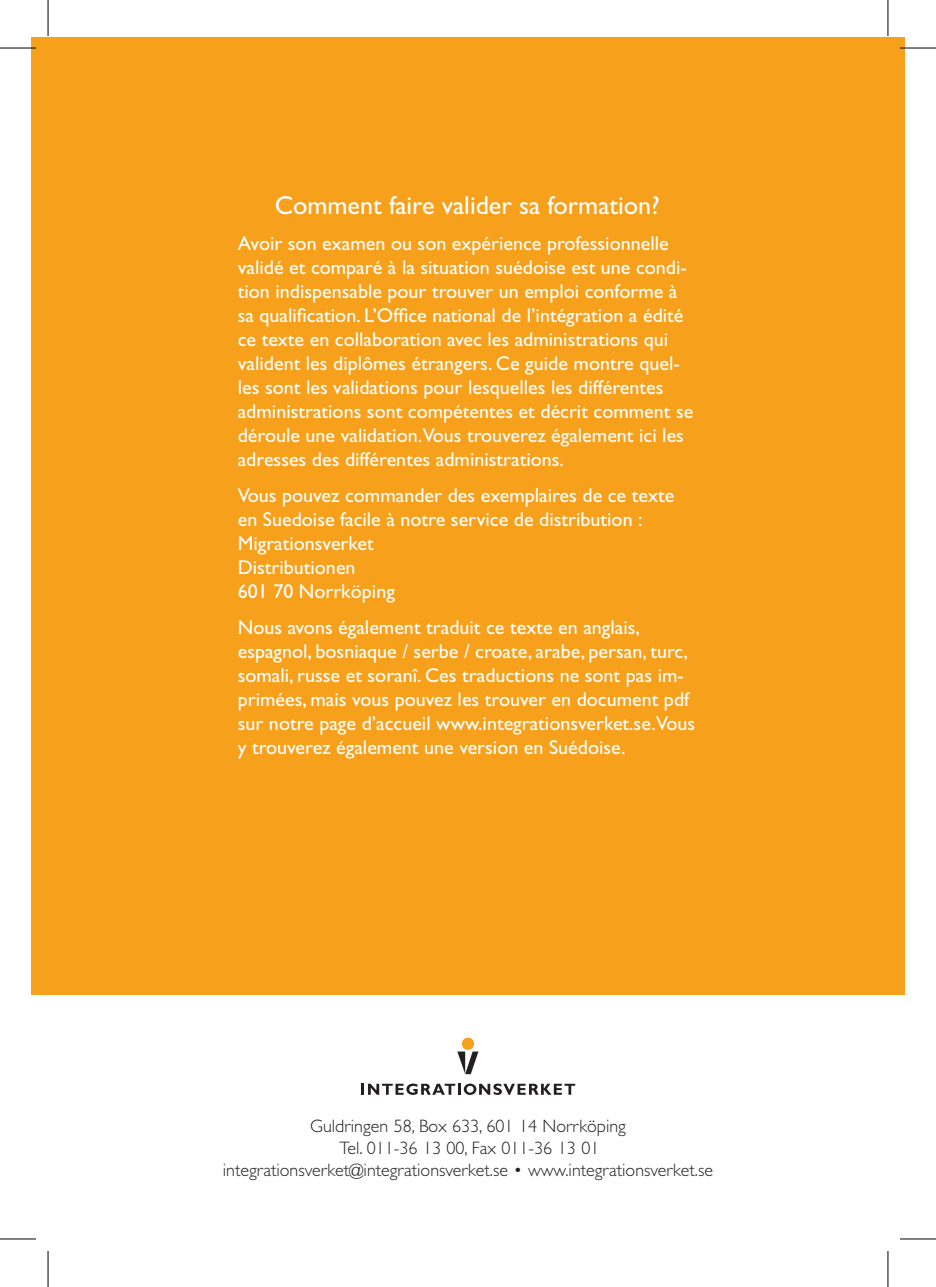
<style>
.page{position:relative;width:936px;height:1287px;background:#fff}
.page>*{position:absolute;margin:0;border:0;box-sizing:border-box;transform-origin:0 0}
.t1{font:26px "Gill Sans";color:#fff}
.t2{font:20px/24px "Gill Sans";color:#fff}
.t3{font:300 18px/22px "Gill Sans";color:#231f20;text-align:center}
</style>
<div class="page">
<svg style="left:361px;top:1083px;width:214px;height:12px"></svg>
<svg style="left:461px;top:1037px;width:13px;height:13px"></svg>
<svg style="left:457px;top:1051px;width:21px;height:23px"></svg>
<div style="left:31px;top:37px;width:873px;height:957px;background:#f6a01b"></div>
<hr style="left:48px;top:0;width:1px;height:36px;background:#000">
<hr style="left:0;top:48px;width:36px;height:1px;background:#000">
<hr style="left:887px;top:0;width:1px;height:36px;background:#000">
<hr style="left:899px;top:48px;width:36px;height:1px;background:#000">
<hr style="left:48px;top:1251px;width:1px;height:36px;background:#000">
<hr style="left:0;top:1238px;width:36px;height:1px;background:#000">
<hr style="left:887px;top:1251px;width:1px;height:36px;background:#000">
<hr style="left:899px;top:1238px;width:36px;height:1px;background:#000">
<h1 class="t1" style="left:274px;top:190px;width:386px">Comment faire valider sa formation?</h1>
<p class="t2" style="left:238px;top:231px;width:457px">Avoir son examen ou son expérience professionnelle validé et comparé à la situation suédoise est une condi&shy;tion indispensable pour trouver un emploi conforme à sa qualification. L’Office national de l’intégration a édité ce texte en collaboration avec les administrations qui valident les diplômes étrangers. Ce guide montre quel&shy;les sont les validations pour lesquelles les différentes administrations sont compétentes et décrit comment se déroule une validation.Vous trouverez également ici les adresses des différentes administrations.</p>
<p class="t2" style="left:238px;top:483px;width:438px">Vous pouvez commander des exemplaires de ce texte en Suedoise facile à notre service de distribution :<br>Migrationsverket<br>Distributionen<br>601 70 Norrköping</p>
<p class="t2" style="left:238px;top:615px;width:458px">Nous avons également traduit ce texte en anglais, espagnol, bosniaque / serbe / croate, arabe, persan, turc, somali, russe et soranî. Ces traductions ne sont pas im&shy;primées, mais vous pouvez les trouver en document pdf sur notre page d’accueil www.integrationsverket.se.Vous y trouverez également une version en Suédoise.</p>
<p class="t3" style="left:223px;top:1115px;width:491px">Guldringen 58, Box 633, 601 14 Norrköping<br>Tel. 011-36 13 00, Fax 011-36 13 01 integrationsverket@integrationsverket.se • www.integrationsverket.se</p>
</div>
